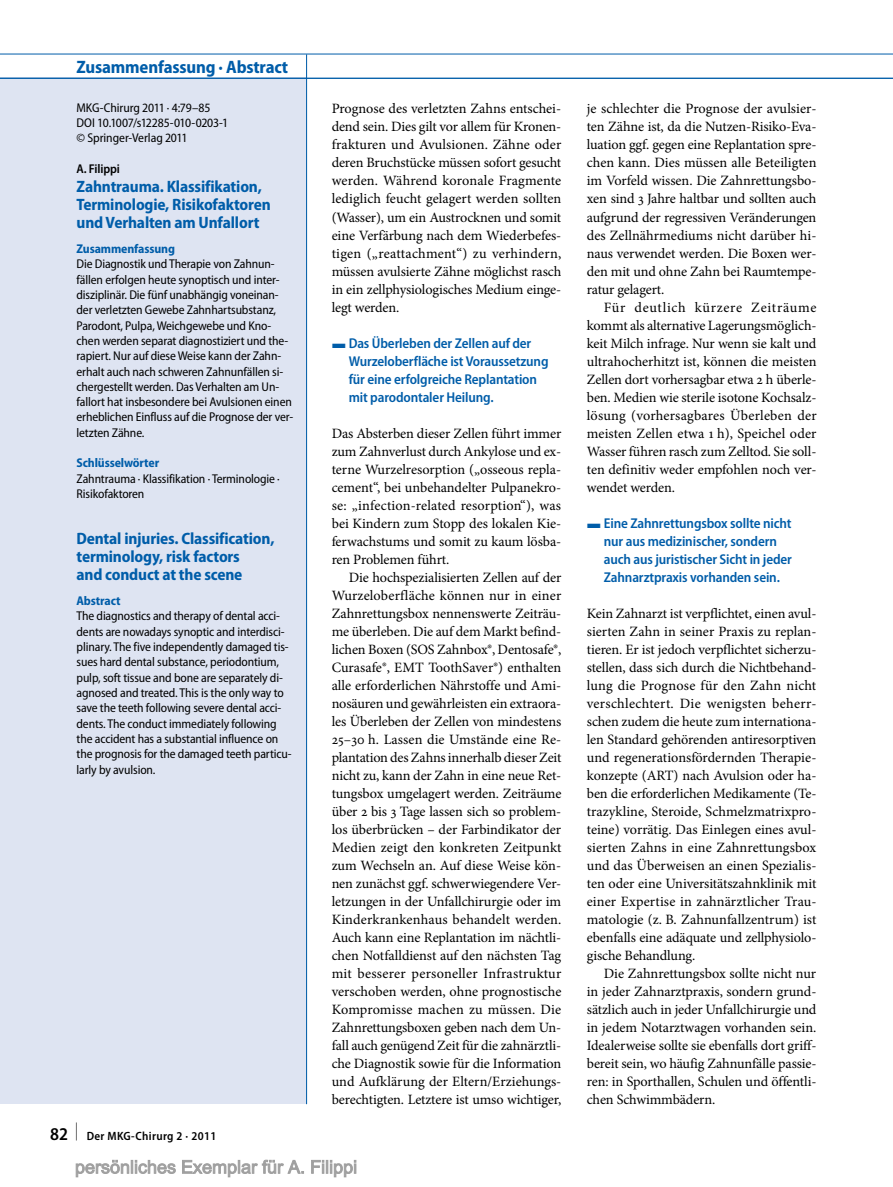
<style>
.page{position:relative;width:893px;height:1187px;background:#fff}
.page>*{position:absolute;margin:0;border:0;box-sizing:border-box;transform-origin:0 0}
.t1{font:700 semi-condensed 18px "Myriad Pro";letter-spacing:-.01em;color:#005da9}
.t2{font:700 semi-condensed 16.5px/18px "Myriad Pro";letter-spacing:-.01em;color:#005da9}
.t3{font:14.25px/18px "Minion Pro";letter-spacing:-.01em;color:#000;text-align:justify}
.t4{font:600 semi-condensed 14.25px/18px "Myriad Pro";letter-spacing:-.01em;color:#005da9}
.t5{font:semi-condensed 12.75px/15.3px "Myriad Pro";letter-spacing:-.01em;color:#000}
.t6{font:700 semi-condensed 12.75px "Myriad Pro";letter-spacing:-.01em;color:#005da9}
.t7{font:600 semi-condensed 12.75px "Myriad Pro";letter-spacing:-.01em;color:#000}
.t8{font:600 semi-condensed 12px "Myriad Pro";letter-spacing:.03em;color:#000}
.s1{font-size:18px}
.s2{font-family:"S Buttons";font-weight:400;font-stretch:normal}
</style>
<div class="page">
<div style="left:0;top:78px;width:306px;height:1025px;background:#dee4f2"></div>
<hr style="left:306px;top:54px;width:1px;height:1049px;background:#005da9">
<hr style="left:0;top:54px;width:893px;height:1px;background:#005da9">
<hr style="left:0;top:78px;width:893px;height:1px;background:#005da9">
<svg style="left:75px;top:1159px;width:282px;height:18px"></svg>
<p class="t1" style="left:77px;top:57px;width:213px">Zusammenfassung · Abstract</p>
<p class="t5" style="left:77px;top:100px;width:153px">MKG-Chirurg 2011 · 4:79–85<br>DOI 10.1007/s12285-010-0203-1 © Springer-Verlag 2011</p>
<p class="t7" style="left:77px;top:162px;width:45px">A. Filippi</p>
<p class="t2" style="left:77px;top:177px;width:196px">Zahntrauma. Klassifikation,<br>Terminologie, Risikofaktoren und Verhalten am Unfallort</p>
<p class="t6" style="left:77px;top:242px;width:100px">Zusammenfassung</p>
<p class="t5" style="left:77px;top:257px;width:218px">Die Diagnostik und Therapie von Zahnun&shy;fällen erfolgen heute synoptisch und inter&shy;disziplinär. Die fünf unabhängig voneinan&shy;der verletzten Gewebe Zahnhartsubstanz, Parodont, Pulpa, Weichgewebe und Kno&shy;chen werden separat diagnostiziert und the&shy;rapiert. Nur auf diese Weise kann der Zahn&shy;erhalt auch nach schweren Zahnunfällen si&shy;chergestellt werden. Das Verhalten am Un&shy;fallort hat insbesondere bei Avulsionen einen erheblichen Einfluss auf die Prognose der ver&shy;letzten Zähne.</p>
<p class="t6" style="left:77px;top:456px;width:84px">Schlüsselwörter</p>
<p class="t5" style="left:77px;top:471px;width:205px">Zahntrauma · Klassifikation · Terminologie ·<br>Risikofaktoren</p>
<p class="t2" style="left:77px;top:529px;width:200px">Dental injuries. Classification, terminology, risk factors<br>and conduct at the scene</p>
<p class="t6" style="left:77px;top:593px;width:45px">Abstract</p>
<p class="t5" style="left:77px;top:608px;width:217px">The diagnostics and therapy of dental acci&shy;dents are nowadays synoptic and interdisci&shy;plinary. The five independently damaged tis&shy;sues hard dental substance, periodontium, pulp, soft tissue and bone are separately di&shy;agnosed and treated. This is the only way to save the teeth following severe dental acci&shy;dents. The conduct immediately following the accident has a substantial influence on the prognosis for the damaged teeth particu&shy;larly by avulsion.</p>
<p class="t8" style="left:50px;top:1129px;width:168px"><span class="s1">82 </span><sup>|</sup> Der MKG-Chirurg 2 · 2011</p>
<p class="t3" style="left:332px;top:100px;width:231px">Prognose des verletzten Zahns entschei&shy;dend sein. Dies gilt vor allem für Kronen&shy;frakturen und Avulsionen. Zähne oder deren Bruchstücke müssen sofort gesucht werden. Während koronale Fragmente lediglich feucht gelagert werden sollten (Wasser), um ein Austrocknen und somit eine Verfärbung nach dem Wiederbefes&shy;tigen („reattachment“) zu verhindern, müssen avulsierte Zähne möglichst rasch in ein zellphysiologisches Medium einge&shy;legt werden.</p>
<p class="t4" style="left:349px;top:334px;width:201px;text-indent:-17px"><span class="s2">E</span> Das Überleben der Zellen auf der Wurzeloberfläche ist Voraussetzung für eine erfolgreiche Replantation mit parodontaler Heilung.</p>
<p class="t3" style="left:332px;top:424px;width:231px">Das Absterben dieser Zellen führt immer zum Zahnverlust durch Ankylose und ex&shy;terne Wurzelresorption („osseous repla&shy;cement“, bei unbehandelter Pulpanekro&shy;se: „infection-related resorption“), was bei Kindern zum Stopp des lokalen Kie&shy;ferwachstums und somit zu kaum lösba&shy;ren Problemen führt.</p>
<p class="t3" style="left:332px;top:568px;width:231px;text-indent:17px">Die hochspezialisierten Zellen auf der Wurzeloberfläche können nur in einer Zahnrettungsbox nennenswerte Zeiträu&shy;me überleben. Die auf dem Markt befind&shy;lichen Boxen (SOS Zahnbox®, Dentosafe®, Curasafe®, EMT ToothSaver®) enthalten alle erforderlichen Nährstoffe und Ami&shy;nosäuren und gewährleisten ein extraora&shy;les Überleben der Zellen von mindestens 25–30 h. Lassen die Umstände eine Re&shy;plantation des Zahns innerhalb dieser Zeit nicht zu, kann der Zahn in eine neue Ret&shy;tungsbox umgelagert werden. Zeiträume über 2 bis 3 Tage lassen sich so problem&shy;los überbrücken – der Farbindikator der Medien zeigt den konkreten Zeitpunkt zum Wechseln an. Auf diese Weise kön&shy;nen zunächst ggf. schwerwiegendere Ver&shy;letzungen in der Unfallchirurgie oder im Kinderkrankenhaus behandelt werden.<br>Auch kann eine Replantation im nächtli&shy;chen Notfalldienst auf den nächsten Tag mit besserer personeller Infrastruktur verschoben werden, ohne prognostische Kompromisse machen zu müssen. Die Zahnrettungsboxen geben nach dem Un&shy;fall auch genügend Zeit für die zahnärztli&shy;che Diagnostik sowie für die Information und Aufklärung der Eltern/Erziehungs&shy;berechtigten. Letztere ist umso wichtiger,</p>
<p class="t3" style="left:587px;top:100px;width:231px">je schlechter die Prognose der avulsier&shy;ten Zähne ist, da die Nutzen-Risiko-Eva&shy;luation ggf. gegen eine Replantation spre&shy;chen kann. Dies müssen alle Beteiligten im Vorfeld wissen. Die Zahnrettungsbo&shy;xen sind 3 Jahre haltbar und sollten auch aufgrund der regressiven Veränderungen des Zellnährmediums nicht darüber hi&shy;naus verwendet werden. Die Boxen wer&shy;den mit und ohne Zahn bei Raumtempe&shy;ratur gelagert.</p>
<p class="t3" style="left:587px;top:298px;width:231px;text-indent:17px">Für deutlich kürzere Zeiträume kommt als alternative Lagerungsmöglich&shy;keit Milch infrage. Nur wenn sie kalt und ultrahocherhitzt ist, können die meisten Zellen dort vorhersagbar etwa 2 h überle&shy;ben. Medien wie sterile isotone Kochsalz&shy;lösung (vorhersagbares Überleben der meisten Zellen etwa 1 h), Speichel oder Wasser führen rasch zum Zelltod. Sie soll&shy;ten definitiv weder empfohlen noch ver&shy;wendet werden.</p>
<p class="t4" style="left:604px;top:514px;width:190px;text-indent:-17px"><span class="s2">E</span> Eine Zahnrettungsbox sollte nicht nur aus medizinischer, sondern auch aus juristischer Sicht in jeder Zahnarztpraxis vorhanden sein.</p>
<p class="t3" style="left:587px;top:604px;width:231px">Kein Zahnarzt ist verpflichtet, einen avul&shy;sierten Zahn in seiner Praxis zu replan&shy;tieren. Er ist jedoch verpflichtet sicherzu&shy;stellen, dass sich durch die Nichtbehand&shy;lung die Prognose für den Zahn nicht verschlechtert. Die wenigsten beherr&shy;schen zudem die heute zum internationa&shy;len Standard gehörenden antiresorptiven und regenerationsfördernden Therapie&shy;konzepte (ART) nach Avulsion oder ha&shy;ben die erforderlichen Medikamente (Te&shy;trazykline, Steroide, Schmelzmatrixpro&shy;teine) vorrätig. Das Einlegen eines avul&shy;sierten Zahns in eine Zahnrettungsbox und das Überweisen an einen Spezialis&shy;ten oder eine Universitätszahnklinik mit einer Expertise in zahnärztlicher Trau&shy;matologie (z. B. Zahnunfallzentrum) ist ebenfalls eine adäquate und zellphysiolo&shy;gische Behandlung.</p>
<p class="t3" style="left:587px;top:964px;width:231px;text-indent:17px">Die Zahnrettungsbox sollte nicht nur in jeder Zahnarztpraxis, sondern grund&shy;sätzlich auch in jeder Unfallchirurgie und in jedem Notarztwagen vorhanden sein.<br>Idealerweise sollte sie ebenfalls dort griff&shy;bereit sein, wo häufig Zahnunfälle passie&shy;ren: in Sporthallen, Schulen und öffentli&shy;chen Schwimmbädern.</p>
</div>
